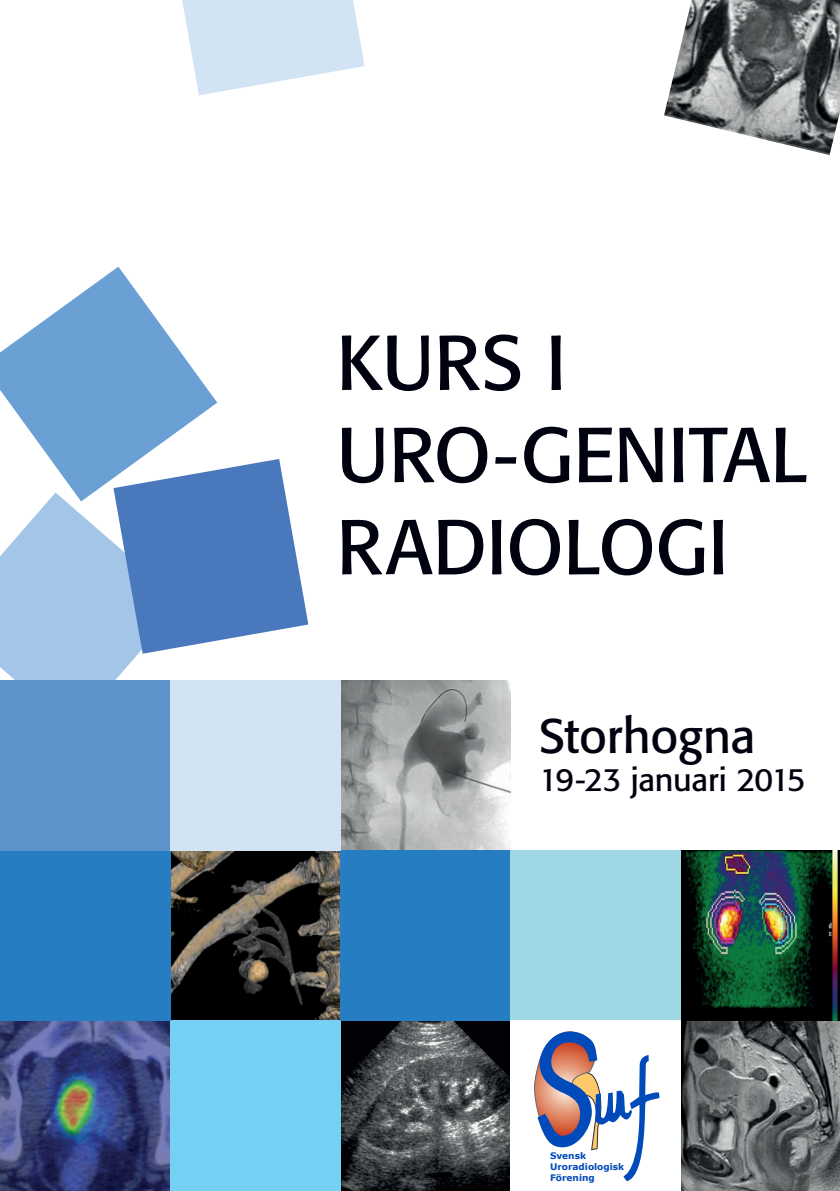
<style>
.page{position:relative;width:840px;height:1191px;background:#fff}
.page>*{position:absolute;margin:0;border:0;box-sizing:border-box;transform-origin:0 0}
.t1{font:76.8px/92.2px "Formata";letter-spacing:-.01em;color:#01020f}
.t2{font:48px "Formata";letter-spacing:-.01em;color:#01020f}
.t3{font:32px "Formata";letter-spacing:-.01em;color:#01020f}
.t4{font:700 9px/10.8px "Verdana";color:#004aba}
</style>
<div class="page">
<img style="left:681px;top:1020px;width:158px;height:171px">
<img style="left:170px;top:850px;width:170px;height:170px">
<img style="left:0;top:1020px;width:170px;height:171px">
<img style="left:680px;top:850px;width:159px;height:170px">
<img style="left:340px;top:1020px;width:170px;height:171px">
<img style="left:340px;top:680px;width:170px;height:170px">
<svg style="left:0;top:501px;width:146px;height:179px;background:#afccea"></svg>
<div style="left:170px;top:1020px;width:170px;height:171px;background:#75d0f4"></div>
<div style="left:0;top:850px;width:170px;height:170px;background:#277dc1"></div>
<div style="left:340px;top:850px;width:170px;height:170px;background:#277dc1"></div>
<div style="left:510px;top:850px;width:170px;height:170px;background:#9fd7e5"></div>
<div style="left:0;top:680px;width:170px;height:170px;background:#5c94c9"></div>
<div style="left:170px;top:680px;width:170px;height:170px;background:#d2e3f3"></div>
<svg style="left:113px;top:459px;width:195px;height:194px"></svg>
<svg style="left:0;top:267px;width:217px;height:234px;fill:#6ba0d5"></svg>
<svg style="left:182px;top:0;width:182px;height:95px"></svg>
<svg style="left:534px;top:1031px;width:125px;height:150px"></svg>
<img style="left:664px;top:0;width:175px;height:155px">
<h1 class="t1" style="left:336px;top:316px;width:472px">KURS I<br>URO-GENITAL<br>RADIOLOGI</h1>
<h2 class="t2" style="left:539px;top:706px;width:218px">Storhogna</h2>
<h3 class="t3" style="left:539px;top:760px;width:268px">19-23 januari 2015</h3>
<p class="t4" style="left:549px;top:1150px;width:76px">Svensk<br>Uroradiologisk<br>Förening</p>
</div>
